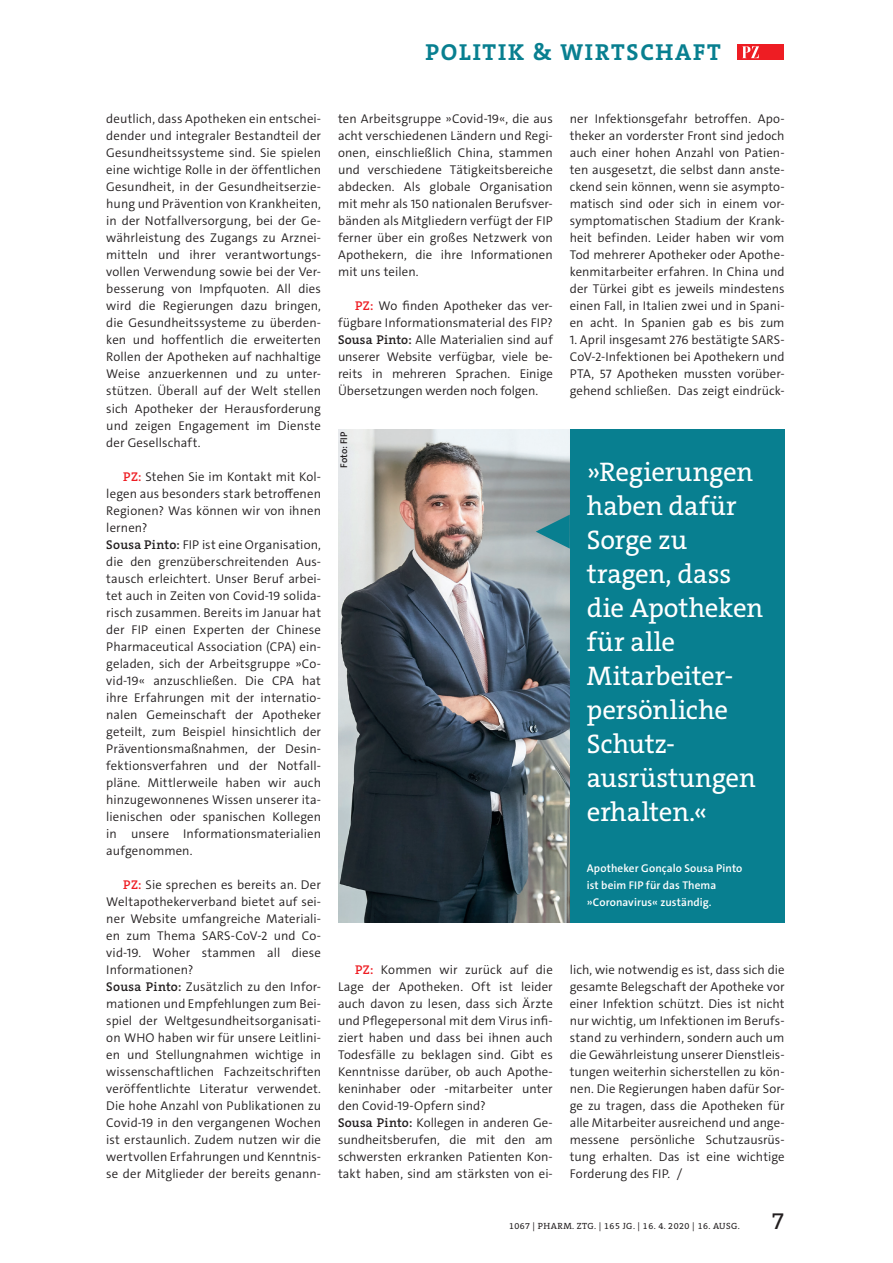
<style>
.page{position:relative;width:893px;height:1263px;background:#fff}
.page>*{position:absolute;margin:0;border:0;box-sizing:border-box;transform-origin:0 0}
.t1{font:27px/34px "The Serif C5";letter-spacing:-.005em;color:#fff}
.t2{font:24px "The Serif C5";color:#231f20}
.t3{font:700 23.25px "The Serif C5";letter-spacing:.075em;color:#087f90}
.t4{font:300 12.75px/17px "The Sans C5";letter-spacing:.01em;color:#231f20;text-align:justify}
.t5{font:600 11.25px/17px "The Sans C5";letter-spacing:.01em;color:#fff}
.t6{font:600 9.75px "The Sans C5";color:#231f20}
.t7{font:9px "The Serif C5";letter-spacing:.05em;color:#231f20}
.s1{font-family:"The Serif C5";font-weight:600;color:#ee1d23}
.s2{font-family:"The Serif C5";font-weight:600}
</style>
<div class="page">
<div style="left:737px;top:45px;width:47px;height:15px;background:#ee1d23"></div>
<svg style="left:742px;top:46px;width:17px;height:12px"></svg>
<img style="left:338px;top:429px;width:232px;height:494px">
<svg style="left:536px;top:515px;width:34px;height:34px"></svg>
<div style="left:570px;top:429px;width:214px;height:494px;background:#087f90"></div>
<h3 class="t3" style="left:425px;top:37px;width:297px">POLITIK &amp; WIRTSCHAFT</h3>
<p class="t4" style="left:106px;top:111px;width:216px">deutlich, dass Apotheken ein entschei&shy;dender und integraler Bestandteil der Gesundheitssysteme sind. Sie spielen eine wichtige Rolle in der öffentlichen Gesundheit, in der Gesundheitserzie&shy;hung und Prävention von Krankheiten, in der Notfallversorgung, bei der Ge&shy;währleistung des Zugangs zu Arznei&shy;mitteln und ihrer verantwortungs&shy;vollen Verwendung sowie bei der Ver&shy;besserung von Impfquoten. All dies wird die Regierungen dazu bringen, die Gesundheitssysteme zu überden&shy;ken und hoffentlich die erweiterten Rollen der Apotheken auf nachhaltige Weise anzuerkennen und zu unter&shy;stützen. Überall auf der Welt stellen sich Apotheker der Herausforderung und zeigen Engagement im Dienste der Gesellschaft.</p>
<p class="t4" style="left:106px;top:468px;width:216px;text-align:left;text-indent:17px"><span class="s1">PZ:</span> Stehen Sie im Kontakt mit Kol&shy;legen aus besonders stark betroffenen Regionen? Was können wir von ihnen lernen?<br><span class="s2">Sousa Pinto:</span> FIP ist eine Organisation, die den grenzüberschreitenden Aus&shy;tausch erleichtert. Unser Beruf arbei&shy;tet auch in Zeiten von Covid-19 solida&shy;risch zusammen. Bereits im Januar hat der FIP einen Experten der Chinese Pharmaceutical Association (CPA) ein&shy;geladen, sich der Arbeitsgruppe »Co&shy;vid-19« anzuschließen. Die CPA hat ihre Erfahrungen mit der internatio&shy;nalen Gemeinschaft der Apotheker geteilt, zum Beispiel hinsichtlich der Präventionsmaßnahmen, der Desin&shy;fektionsverfahren und der Notfall&shy;pläne. Mittlerweile haben wir auch hinzugewonnenes Wissen unserer ita&shy;lienischen oder spanischen Kollegen in unsere Informationsmaterialien aufgenommen.</p>
<p class="t4" style="left:106px;top:876px;width:216px;text-align:left;text-indent:17px"><span class="s1">PZ:</span> Sie sprechen es bereits an. Der Weltapothekerverband bietet auf sei&shy;ner Website umfangreiche Materiali&shy;en zum Thema SARS-CoV-2 und Co&shy;vid-19. Woher stammen all diese Informationen?<br><span class="s2">Sousa Pinto:</span> Zusätzlich zu den Infor&shy;mationen und Empfehlungen zum Bei&shy;spiel der Weltgesundheitsorganisati&shy;on WHO haben wir für unsere Leitlini&shy;en und Stellungnahmen wichtige in wissenschaftlichen Fachzeitschriften veröffentlichte Literatur verwendet.<br>Die hohe Anzahl von Publikationen zu Covid-19 in den vergangenen Wochen ist erstaunlich. Zudem nutzen wir die wertvollen Erfahrungen und Kenntnis&shy;se der Mitglieder der bereits genann-</p>
<p class="t4" style="left:338px;top:111px;width:216px">ten Arbeitsgruppe »Covid-19«, die aus acht verschiedenen Ländern und Regi&shy;onen, einschließlich China, stammen und verschiedene Tätigkeitsbereiche abdecken. Als globale Organisation mit mehr als 150 nationalen Berufsver&shy;bänden als Mitgliedern verfügt der FIP ferner über ein großes Netzwerk von Apothekern, die ihre Informationen mit uns teilen.</p>
<p class="t4" style="left:338px;top:298px;width:216px;text-indent:17px"><span class="s1">PZ:</span> Wo finden Apotheker das ver&shy;fügbare Informationsmaterial des FIP?<br><span class="s2">Sousa Pinto:</span> Alle Materialien sind auf unserer Website verfügbar, viele be&shy;reits in mehreren Sprachen. Einige Übersetzungen werden noch folgen.</p>
<p class="t6" style="left:338px;top:468px;width:38px;rotate:-90deg">Foto: FIP</p>
<p class="t4" style="left:570px;top:111px;width:216px">ner Infektionsgefahr betroffen. Apo&shy;theker an vorderster Front sind jedoch auch einer hohen Anzahl von Patien&shy;ten ausgesetzt, die selbst dann anste&shy;ckend sein können, wenn sie asympto&shy;matisch sind oder sich in einem vor&shy;symptomatischen Stadium der Krank&shy;heit befinden. Leider haben wir vom Tod mehrerer Apotheker oder Apothe&shy;kenmitarbeiter erfahren. In China und der Türkei gibt es jeweils mindestens einen Fall, in Italien zwei und in Spani&shy;en acht. In Spanien gab es bis zum</p>
<p class="t4" style="left:570px;top:332px;width:216px">1. April insgesamt 276 bestätigte SARS-CoV-2-Infektionen bei Apothekern und PTA, 57 Apotheken mussten vorüber&shy;gehend schließen. Das zeigt eindrück-</p>
<h1 class="t1" style="left:587px;top:455px;width:178px">»Regierungen haben dafür<br>Sorge zu tragen, dass die Apotheken für alle<br>Mitarbeiter&shy;persönliche<br>Schutz&shy;ausrüstungen erhalten.«</h1>
<p class="t5" style="left:587px;top:860px;width:157px">Apotheker Gonçalo Sousa Pinto ist beim FIP für das Thema »Coronavirus« zuständig.</p>
<p class="t4" style="left:338px;top:961px;width:216px;text-align:left;text-indent:17px"><span class="s1">PZ:</span> Kommen wir zurück auf die Lage der Apotheken. Oft ist leider auch davon zu lesen, dass sich Ärzte und Pflegepersonal mit dem Virus infi&shy;ziert haben und dass bei ihnen auch Todesfälle zu beklagen sind. Gibt es Kenntnisse darüber, ob auch Apothe&shy;keninhaber oder -mitarbeiter unter den Covid-19-Opfern sind?<br><span class="s2">Sousa Pinto:</span> Kollegen in anderen Ge&shy;sundheitsberufen, die mit den am schwersten erkranken Patienten Kon&shy;takt haben, sind am stärksten von ei-</p>
<p class="t4" style="left:570px;top:961px;width:216px">lich, wie notwendig es ist, dass sich die gesamte Belegschaft der Apotheke vor einer Infektion schützt. Dies ist nicht nur wichtig, um Infektionen im Berufs&shy;stand zu verhindern, sondern auch um die Gewährleistung unserer Dienstleis&shy;tungen weiterhin sicherstellen zu kön&shy;nen. Die Regierungen haben dafür Sor&shy;ge zu tragen, dass die Apotheken für alle Mitarbeiter ausreichend und ange&shy;messene persönliche Schutzausrüs&shy;tung erhalten. Das ist eine wichtige Forderung des FIP. /</p>
<p class="t7" style="left:509px;top:1220px;width:232px">1067 | PHARM. ZTG. | 165 JG. | 16. 4. 2020 | 16. AUSG.</p>
<h2 class="t2" style="left:771px;top:1205px;width:15px">7</h2>
</div>
